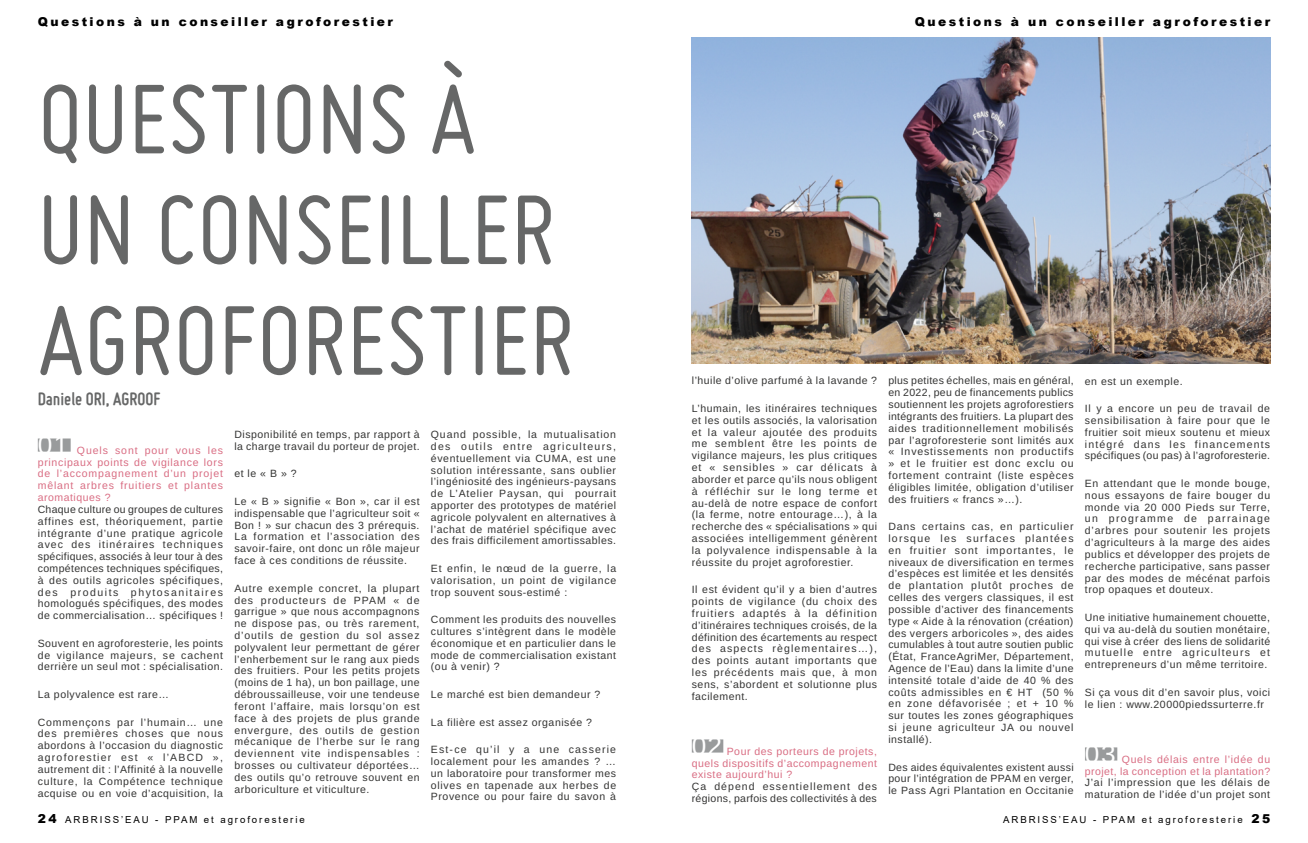
<style>
.page{position:relative;width:1308px;height:843px;background:#fff}
.page>*{position:absolute;margin:0;border:0;box-sizing:border-box;transform-origin:0 0}
.t1{font:107.62px/110.6px "Miso";color:#666767}
.t2{font:26.25px "Arimo";color:#fff}
.t3{font:700 19.25px "Miso";color:#666767}
.t4{font:900 12.25px "Arial";letter-spacing:.2em;color:#000}
.t5{font:10.5px/11.8px "Arimo";letter-spacing:.05em;color:#343433;text-align:justify}
.t6{font:10.5px/11.8px "Arimo";letter-spacing:.05em;color:#d96d83;text-align:justify}
.t7{font:10.5px/11.8px "Arimo";letter-spacing:.03em;color:#343433}
.t8{font:9.62px "Arial";letter-spacing:.2em;color:#000}
.s1{font-weight:900;font-size:12.25px}
</style>
<div class="page">
<div style="left:38px;top:438px;width:33px;height:13px;background:#999b9c"></div>
<div style="left:691px;top:739px;width:32px;height:13px;background:#999b9c"></div>
<div style="left:1084px;top:747px;width:33px;height:13px;background:#999b9c"></div>
<img style="left:691px;top:38px;width:578px;height:325px">
<p class="t4" style="left:38px;top:13px;width:357px">Questions à un conseiller agroforestier</p>
<h1 class="t1" style="left:38px;top:62px;width:538px">QUESTIONS À<br>UN CONSEILLER<br>AGROFORESTIER</h1>
<h3 class="t3" style="left:38px;top:387px;width:124px">Daniele ORI, AGROOF</h3>
<h2 class="t2" style="left:38px;top:426px;width:32px">01</h2>
<p class="t6" style="left:38px;top:444px;width:187px;text-indent:39px">Quels sont pour vous les principaux points de vigilance lors de l’accompagnement d’un projet mêlant arbres fruitiers et plantes aromatiques ?</p>
<p class="t5" style="left:38px;top:503px;width:187px">Chaque culture ou groupes de cultures affines est, théoriquement, partie intégrante d’une pratique agricole avec des itinéraires techniques spécifiques, associés à leur tour à des compétences techniques spécifiques, à des outils agricoles spécifiques, des produits phytosanitaires homologués spécifiques, des modes de commercialisation… spécifiques !</p>
<p class="t5" style="left:38px;top:637px;width:187px">Souvent en agroforesterie, les points de vigilance majeurs, se cachent derrière un seul mot : spécialisation.</p>
<p class="t5" style="left:38px;top:688px;width:133px">La polyvalence est rare…</p>
<p class="t5" style="left:38px;top:716px;width:187px">Commençons par l’humain… une des premières choses que nous abordons à l’occasion du diagnostic agroforestier est « l’ABCD », autrement dit : l’Affinité à la nouvelle culture, la Compétence technique acquise ou en voie d’acquisition, la</p>
<p class="t5" style="left:234px;top:429px;width:187px">Disponibilité en temps, par rapport à la charge travail du porteur de projet.</p>
<p class="t5" style="left:234px;top:468px;width:64px">et le « B » ?</p>
<p class="t5" style="left:234px;top:495px;width:187px">Le « B » signifie « Bon », car il est indispensable que l’agriculteur soit « Bon ! » sur chacun des 3 prérequis.<br>La formation et l’association des savoir-faire, ont donc un rôle majeur face à ces conditions de réussite.</p>
<p class="t5" style="left:234px;top:582px;width:187px">Autre exemple concret, la plupart des producteurs de PPAM « de garrigue » que nous accompagnons ne dispose pas, ou très rarement, d’outils de gestion du sol assez polyvalent leur permettant de gérer l’enherbement sur le rang aux pieds des fruitiers. Pour les petits projets (moins de 1 ha), un bon paillage, une débroussailleuse, voir une tendeuse feront l’affaire, mais lorsqu’on est face à des projets de plus grande envergure, des outils de gestion mécanique de l’herbe sur le rang deviennent vite indispensables : brosses ou cultivateur déportées… des outils qu’o retrouve souvent en arboriculture et viticulture.</p>
<p class="t8" style="left:38px;top:813px;width:268px"><span class="s1">24</span> ARBRISS’EAU - PPAM et agroforesterie</p>
<p class="t5" style="left:431px;top:429px;width:187px">Quand possible, la mutualisation des outils entre agriculteurs, éventuellement via CUMA, est une solution intéressante, sans oublier l’ingéniosité des ingénieurs-paysans de L’Atelier Paysan, qui pourrait apporter des prototypes de matériel agricole polyvalent en alternatives à l’achat de matériel spécifique avec des frais difficilement amortissables.</p>
<p class="t5" style="left:431px;top:562px;width:187px">Et enfin, le nœud de la guerre, la valorisation, un point de vigilance trop souvent sous-estimé :</p>
<p class="t5" style="left:431px;top:614px;width:187px">Comment les produits des nouvelles cultures s’intègrent dans le modèle économique et en particulier dans le mode de commercialisation existant (ou à venir) ?</p>
<p class="t5" style="left:431px;top:688px;width:171px">Le marché est bien demandeur ?</p>
<p class="t5" style="left:431px;top:716px;width:163px">La filière est assez organisée ?</p>
<p class="t5" style="left:431px;top:744px;width:187px">Est-ce qu’il y a une casserie localement pour les amandes ? … un laboratoire pour transformer mes olives en tapenade aux herbes de Provence ou pour faire du savon à</p>
<p class="t4" style="left:914px;top:13px;width:357px">Questions à un conseiller agroforestier</p>
<p class="t5" style="left:691px;top:375px;width:187px">l’huile d’olive parfumé à la lavande ?</p>
<p class="t5" style="left:691px;top:403px;width:187px">L’humain, les itinéraires techniques et les outils associés, la valorisation et la valeur ajoutée des produits me semblent être les points de vigilance majeurs, les plus critiques et « sensibles » car délicats à aborder et parce qu’ils nous obligent à réfléchir sur le long terme et au-delà de notre espace de confort (la ferme, notre entourage…), à la recherche des « spécialisations » qui associées intelligemment génèrent la polyvalence indispensable à la réussite du projet agroforestier.</p>
<p class="t5" style="left:691px;top:584px;width:187px">Il est évident qu’il y a bien d’autres points de vigilance (du choix des fruitiers adaptés à la définition d’itinéraires techniques croisés, de la définition des écartements au respect des aspects règlementaires…), des points autant importants que les précédents mais que, à mon sens, s’abordent et solutionne plus facilement.</p>
<h2 class="t2" style="left:691px;top:727px;width:32px">02</h2>
<p class="t6" style="left:691px;top:745px;width:187px;text-indent:35px">Pour des porteurs de projets, quels dispositifs d’accompagnement existe aujourd’hui ?</p>
<p class="t7" style="left:691px;top:781px;width:187px">Ça dépend essentiellement des régions, parfois des collectivités à des</p>
<p class="t5" style="left:888px;top:375px;width:187px">plus petites échelles, mais en général, en 2022, peu de financements publics soutiennent les projets agroforestiers intégrants des fruitiers. La plupart des aides traditionnellement mobilisés par l’agroforesterie sont limités aux « Investissements non productifs » et le fruitier est donc exclu ou fortement contraint (liste espèces éligibles limitée, obligation d’utiliser des fruitiers « francs »…).</p>
<p class="t5" style="left:888px;top:521px;width:187px">Dans certains cas, en particulier lorsque les surfaces plantées en fruitier sont importantes, le niveaux de diversification en termes d’espèces est limitée et les densités de plantation plutôt proches de celles des vergers classiques, il est possible d’activer des financements type « Aide à la rénovation (création) des vergers arboricoles », des aides cumulables à tout autre soutien public (État, FranceAgriMer, Département, Agence de l’Eau) dans la limite d’une intensité totale d’aide de 40 % des coûts admissibles en € HT (50 % en zone défavorisée ; et + 10 % sur toutes les zones géographiques si jeune agriculteur JA ou nouvel installé).</p>
<p class="t5" style="left:888px;top:761px;width:187px">Des aides équivalentes existent aussi pour l’intégration de PPAM en verger, le Pass Agri Plantation en Occitanie</p>
<p class="t5" style="left:1084px;top:375px;width:99px">en est un exemple.</p>
<p class="t5" style="left:1084px;top:403px;width:187px">Il y a encore un peu de travail de sensibilisation à faire pour que le fruitier soit mieux soutenu et mieux intégré dans les financements spécifiques (ou pas) à l’agroforesterie.</p>
<p class="t5" style="left:1084px;top:477px;width:187px">En attendant que le monde bouge, nous essayons de faire bouger du monde via 20 000 Pieds sur Terre, un programme de parrainage d’arbres pour soutenir les projets d’agriculteurs à la marge des aides publics et développer des projets de recherche participative, sans passer par des modes de mécénat parfois trop opaques et douteux.</p>
<p class="t5" style="left:1084px;top:611px;width:187px">Une initiative humainement chouette, qui va au-delà du soutien monétaire, qui vise à créer des liens de solidarité mutuelle entre agriculteurs et entrepreneurs d’un même territoire.</p>
<p class="t5" style="left:1084px;top:686px;width:187px">Si ça vous dit d’en savoir plus, voici le lien : www.20000piedssurterre.fr</p>
<h2 class="t2" style="left:1084px;top:735px;width:32px">03</h2>
<p class="t6" style="left:1084px;top:753px;width:187px;text-align:right">Quels délais entre l’idée du<br>projet, la conception et la plantation?</p>
<p class="t5" style="left:1084px;top:777px;width:187px">J’ai l’impression que les délais de maturation de l’idée d’un projet sont</p>
<p class="t8" style="left:1003px;top:813px;width:268px">ARBRISS’EAU - PPAM et agroforesterie <span class="s1">25</span></p>
</div>
